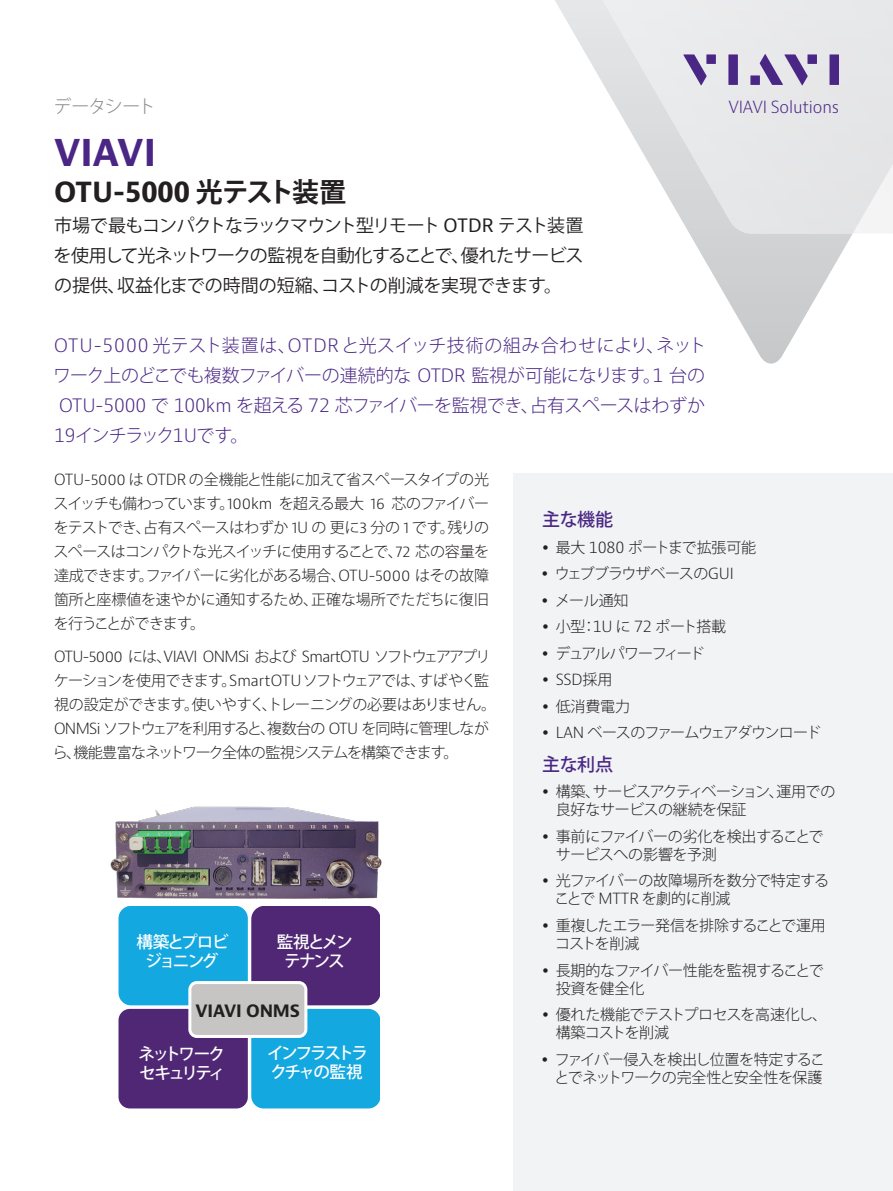
<style>
.page{position:relative;width:893px;height:1191px;background:#fff}
.page>*{position:absolute;margin:0;border:0;box-sizing:border-box;transform-origin:0 0}
.H1_Brand_Sub-Brand_2{font:700 36px "Bernino Sans";color:#4a2785}
.H2_Product_18_24{font:700 27px "Bernino Sans";color:#231f20}
.H2_Product_18_24-2{font:18px/30px "Koz Go Pro";letter-spacing:-.02em;color:#231f20;text-align:justify}
.P_Intro_12_20{font:300 18px "Koz Go Pro";letter-spacing:-.025em;color:#4a2785}
.P_Intro_12_20-2{font:300 18px "Koz Go Pro";letter-spacing:.01em;color:#4a2785}
.P_Intro_12_20-3{font:300 18px "Koz Go Pro";letter-spacing:-.08em;color:#4a2785}
.H2_Bullet_Heading_Pu{font:500 18px "Koz Go Pro";letter-spacing:-.02em;color:#4a2785}
.P_DocType{font:300 18px "Koz Go Pro";letter-spacing:-.06em;color:#87898c}
.t1{font:500 16.65px/18.8px "Koz Go Pr 6 N";letter-spacing:-.14em;color:#fff;text-align:center}
.t2{font:500 16.65px/18.8px "Koz Go Pr 6 N";letter-spacing:-.16em;color:#fff}
.t3{font:500 16.65px/18.8px "Koz Go Pr 6 N";letter-spacing:-.11em;color:#fff;text-align:center}
.t4{font:700 16.65px "Bernino Sans";letter-spacing:-.01em;color:#231f20}
.t5{font:300 16.35px "Bernino Sans";letter-spacing:-.01em;color:#4a2785}
.P_10_16{font:300 15px/24px "Koz Go Pro";letter-spacing:-.04em;color:#231f20}
.P_10_16-2{font:300 15px/18px "Koz Go Pro";letter-spacing:-.02em;color:#231f20}
.P_10_16-3{font:300 15px "Koz Go Pro";letter-spacing:-.085em;color:#231f20}
.P_10_16-4{font:300 15px "Koz Go Pro";letter-spacing:-.01em;color:#231f20}
.P_10_16-5{font:300 15px "Koz Go Pro";letter-spacing:-.06em;color:#231f20}
.P_10_16-6{font:300 15px "Koz Go Pro";letter-spacing:-.1em;color:#231f20}
.t6{font:300 15px "Bernino Sans";color:#231f20}
.s1{font-family:"Koz Go Pro"}
.s2{font-family:"Bernino Sans"}
</style>
<div class="page">
<svg style="left:690px;top:234px;width:162px;height:130px"></svg>
<svg style="left:555px;top:0;width:338px;height:234px"></svg>
<svg style="left:683px;top:54px;width:24px;height:31px"></svg>
<div style="left:706px;top:54px;width:10px;height:10px;background:#4a2785"></div>
<div style="left:728px;top:54px;width:10px;height:31px;background:#4a2785"></div>
<div style="left:807px;top:54px;width:10px;height:10px;background:#4a2785"></div>
<div style="left:829px;top:54px;width:10px;height:31px;background:#4a2785"></div>
<svg style="left:760px;top:54px;width:48px;height:31px"></svg>
<div style="left:750px;top:75px;width:10px;height:10px;background:#4a2785"></div>
<div style="left:513px;top:473px;width:380px;height:718px;background:#f2f3f4"></div>
<svg style="left:118px;top:906px;width:262px;height:202px;background:#4a78b0"></svg>
<img style="left:110px;top:806px;width:272px;height:93px">
<p class="P_DocType" style="left:54px;top:95px;width:104px">データシート</p>
<p class="t5" style="left:728px;top:96px;width:112px">VIAVI Solutions</p>
<p class="H1_Brand_Sub-Brand_2" style="left:54px;top:130px;width:104px">VIAVI</p>
<p class="H2_Product_18_24" style="left:54px;top:175px;width:294px">OTU-5000 <span class="s1">光テスト装置</span></p>
<p class="H2_Product_18_24-2" style="left:54px;top:211px;width:531px">市場で最もコンパクトなラックマウント型リモート <span class="s2">OTDR</span> テスト装置を使用して光ネットワークの監視を自動化することで、優れたサービスの提供、収益化までの時間の短縮、コストの削減を実現できます。</p>
<p class="P_Intro_12_20-2" style="left:54px;top:334px;width:654px"><span class="s2">OTU-5000</span> 光テスト装置は、<span class="s2">OTDR</span>と光スイッチ技術の組み合わせにより、ネット</p>
<p class="P_Intro_12_20" style="left:53px;top:364px;width:653px">ワーク上のどこでも複数ファイバーの連続的な <span class="s2">OTDR</span> 監視が可能になります。<span class="s2">1</span> 台の</p>
<p class="P_Intro_12_20" style="left:59px;top:394px;width:648px"><span class="s2">OTU-5000</span> で <span class="s2">100km</span> を超える <span class="s2">72</span> 芯ファイバーを監視でき、占有スペースはわずか</p>
<p class="P_Intro_12_20-3" style="left:54px;top:424px;width:196px"><span class="s2">19</span>インチラック<span class="s2">1U</span>です。</p>
<p class="P_10_16" style="left:53px;top:468px;width:437px;text-align:justify"><span class="s2">OTU-5000</span> は <span class="s2">OTDR</span> の全機能と性能に加えて省スペースタイプの光スイッチも備わっています。<span class="s2">100km</span> を超える最大 <span class="s2">16</span> 芯のファイバーをテストでき、占有スペースはわずか <span class="s2">1U</span> の 更に<span class="s2">3</span> 分の <span class="s2">1</span> です。残りのスペースはコンパクトな光スイッチに使用することで、<span class="s2">72</span> 芯の容量を達成できます。ファイバーに劣化がある場合、<span class="s2">OTU-5000</span> はその故障箇所と座標値を速やかに通知するため、正確な場所でただちに復旧を行うことができます。</p>
<p class="P_10_16" style="left:53px;top:644px;width:445px"><span class="s2">OTU-5000</span> には、<span class="s2">VIAVI ONMSi</span> および <span class="s2">SmartOTU</span> ソフトウェアアプリケーションを使用できます。<span class="s2">SmartOTU</span>ソフトウェアでは、すばやく監視の設定ができます。使いやすく、トレーニングの必要はありません。<span class="s2">ONMSi</span> ソフトウェアを利用すると、複数台の <span class="s2">OTU</span> を同時に管理しながら、機能豊富なネットワーク全体の監視システムを構築できます。</p>
<p class="t3" style="left:136px;top:933px;width:94px">構築とプロビジョニング</p>
<p class="t1" style="left:277px;top:933px;width:77px">監視とメンテナンス</p>
<p class="t4" style="left:196px;top:999px;width:106px">VIAVI ONMS</p>
<p class="t2" style="left:138px;top:1045px;width:88px">ネットワークセキュリティ</p>
<p class="t1" style="left:267px;top:1044px;width:102px;text-align:left">インフラストラクチャの監視</p>
<p class="H2_Bullet_Heading_Pu" style="left:542px;top:508px;width:72px">主な機能</p>
<p class="P_10_16-4" style="left:556px;top:537px;width:202px">最大 <span class="s2">1080</span> ポートまで拡張可能</p>
<p class="P_10_16-5" style="left:555px;top:564px;width:180px">ウェブブラウザベースの<span class="s2">GUI</span></p>
<p class="P_10_16" style="left:555px;top:588px;width:75px">メール通知</p>
<p class="P_10_16" style="left:556px;top:615px;width:172px">小型：<span class="s2">1U</span> に <span class="s2">72</span> ポート搭載</p>
<p class="P_10_16-6" style="left:555px;top:643px;width:151px">デュアルパワーフィード</p>
<p class="t6" style="left:556px;top:670px;width:58px">SSD<span class="s1">採用</span></p>
<p class="P_10_16" style="left:556px;top:694px;width:76px">低消費電力</p>
<p class="P_10_16-3" style="left:556px;top:723px;width:267px"><span class="s2">LAN</span> ベースのファームウェアダウンロード</p>
<p class="H2_Bullet_Heading_Pu" style="left:542px;top:752px;width:72px">主な利点</p>
<p class="P_10_16" style="left:556px;top:783px;width:281px;line-height:18px">構築、サービスアクティベーション、運用での良好なサービスの継続を保証</p>
<p class="P_10_16" style="left:556px;top:827px;width:269px;line-height:18px">事前にファイバーの劣化を検出することでサービスへの影響を予測</p>
<p class="P_10_16-2" style="left:555px;top:872px;width:276px">光ファイバーの故障場所を数分で特定することで <span class="s2">MTTR</span> を劇的に削減</p>
<p class="P_10_16" style="left:555px;top:916px;width:272px;line-height:18px">重複したエラー発信を排除することで運用コストを削減</p>
<p class="P_10_16" style="left:556px;top:961px;width:270px;line-height:18px">長期的なファイバー性能を監視することで投資を健全化</p>
<p class="P_10_16" style="left:556px;top:1005px;width:273px;line-height:18px">優れた機能でテストプロセスを高速化し、構築コストを削減</p>
<p class="P_10_16" style="left:554px;top:1050px;width:272px;line-height:18px">ファイバー侵入を検出し位置を特定することでネットワークの完全性と安全性を保護</p>
</div>
